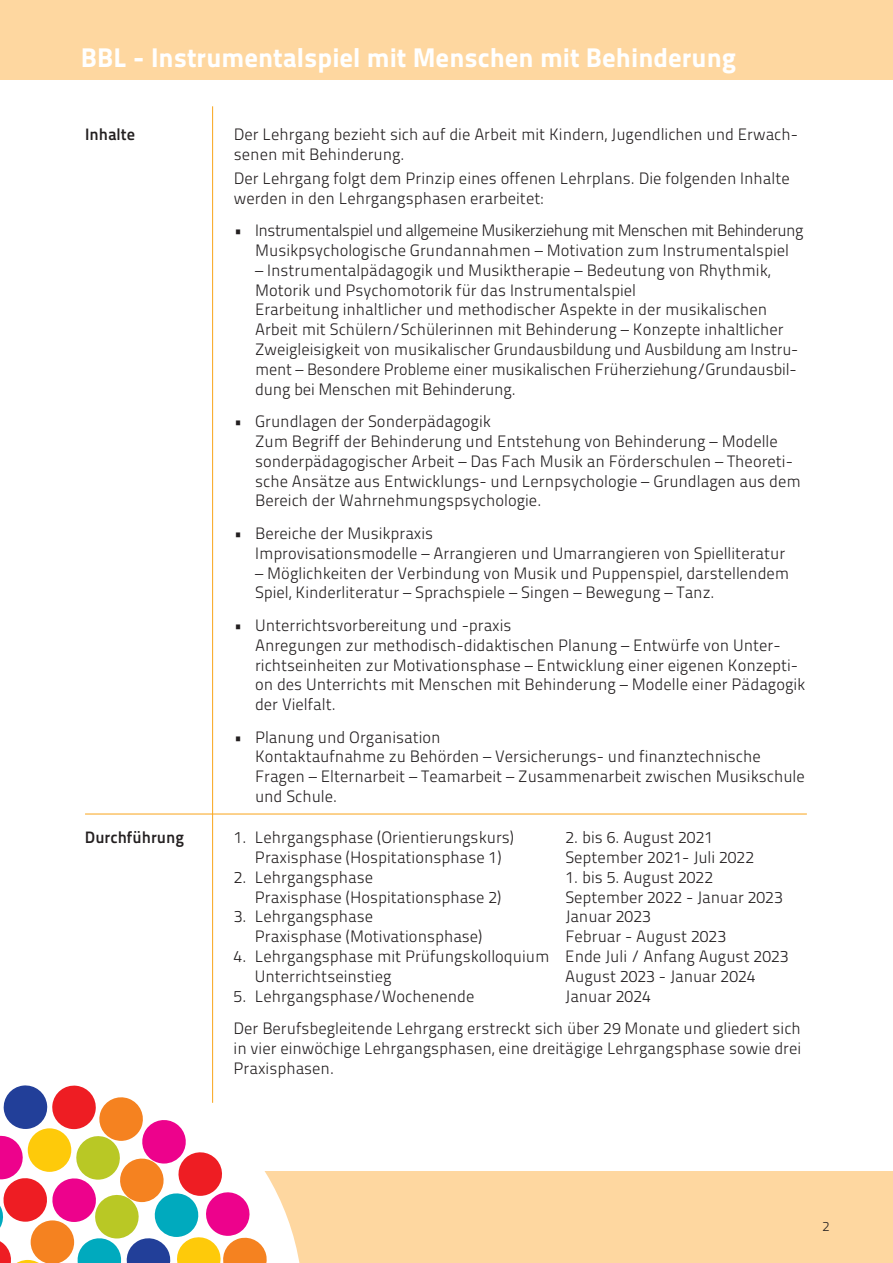
<style>
.page{position:relative;width:893px;height:1263px;background:#fff}
.page>*{position:absolute;margin:0;border:0;box-sizing:border-box;transform-origin:0 0}
.t1{font:27px "Titillium Maps 26 L 999 wt";color:#fff}
.t2{font:16.5px/19.8px "Titillium Maps 26 L 250 wt";color:#231f20}
.t3{font:16.5px/19.8px "Titillium Maps 26 L 250 wt";letter-spacing:-.03em;color:#231f20;text-align:center}
.t4{font:16.5px "Titillium Maps 26 L 750 wt";color:#231f20}
.t5{font:13.5px "Titillium Maps 26 L 250 wt";color:#231f20}
</style>
<div class="page">
<div style="left:45px;top:1172px;width:848px;height:91px;background:#fed7a0"></div>
<svg style="left:213px;top:1048px;width:90px;height:215px"></svg>
<svg style="left:0;top:1084px;width:269px;height:179px"></svg>
<div style="left:0;top:0;width:893px;height:79px;background:#fed7a0"></div>
<hr style="left:212px;top:106px;width:1px;height:997px;background:#f9a51b">
<hr style="left:85px;top:814px;width:722px;height:1px;background:#f9a51b">
<h1 class="t1" style="left:81px;top:36px;width:657px">BBL - Instrumentalspiel mit Menschen mit Behinderung</h1>
<p class="t4" style="left:85px;top:122px;width:52px">Inhalte</p>
<p class="t2" style="left:234px;top:123px;width:566px">Der Lehrgang bezieht sich auf die Arbeit mit Kindern, Jugendlichen und Erwach&shy;senen mit Behinderung.</p>
<p class="t2" style="left:234px;top:167px;width:557px">Der Lehrgang folgt dem Prinzip eines offenen Lehrplans. Die folgenden Inhalte werden in den Lehrgangsphasen erarbeitet:</p>
<p class="t3" style="left:234px;top:220px;width:571px">• Instrumentalspiel und allgemeine Musikerziehung mit Menschen mit Behinderung<br>Musikpsychologische Grundannahmen – Motivation zum Instrumentalspiel</p>
<p class="t2" style="left:255px;top:259px;width:545px">– Instrumentalpädagogik und Musiktherapie – Bedeutung von Rhythmik, Motorik und Psychomotorik für das Instrumentalspiel<br>Erarbeitung inhaltlicher und methodischer Aspekte in der musikalischen Arbeit mit Schülern/Schülerinnen mit Behinderung – Konzepte inhaltlicher Zweigleisigkeit von musikalischer Grundausbildung und Ausbildung am Instru&shy;ment – Besondere Probleme einer musikalischen Früherziehung/Grundausbil&shy;dung bei Menschen mit Behinderung.</p>
<p class="t2" style="left:255px;top:411px;width:547px;text-indent:-21px">• Grundlagen der Sonderpädagogik<br>Zum Begriff der Behinderung und Entstehung von Behinderung – Modelle sonderpädagogischer Arbeit – Das Fach Musik an Förderschulen – Theoreti&shy;sche Ansätze aus Entwicklungs- und Lernpsychologie – Grundlagen aus dem Bereich der Wahrnehmungspsychologie.</p>
<p class="t2" style="left:255px;top:522px;width:532px;text-indent:-21px">• Bereiche der Musikpraxis<br>Improvisationsmodelle – Arrangieren und Umarrangieren von Spielliteratur</p>
<p class="t2" style="left:255px;top:562px;width:536px">– Möglichkeiten der Verbindung von Musik und Puppenspiel, darstellendem<br>Spiel, Kinderliteratur – Sprachspiele – Singen – Bewegung – Tanz.</p>
<p class="t2" style="left:255px;top:614px;width:552px;text-indent:-21px">• Unterrichtsvorbereitung und -praxis<br>Anregungen zur methodisch-didaktischen Planung – Entwürfe von Unter&shy;richtseinheiten zur Motivationsphase – Entwicklung einer eigenen Konzepti&shy;on des Unterrichts mit Menschen mit Behinderung – Modelle einer Pädagogik der Vielfalt.</p>
<p class="t2" style="left:255px;top:726px;width:551px;text-indent:-21px">• Planung und Organisation<br>Kontaktaufnahme zu Behörden – Versicherungs- und finanztechnische Fragen – Elternarbeit – Teamarbeit – Zusammenarbeit zwischen Musikschule und Schule.</p>
<p class="t4" style="left:85px;top:825px;width:101px">Durchführung</p>
<p class="t2" style="left:234px;top:826px;width:282px">1. Lehrgangsphase (Orientierungskurs)</p>
<p class="t2" style="left:565px;top:826px;width:149px">2. bis 6. August 2021</p>
<p class="t2" style="left:255px;top:846px;width:248px">Praxisphase (Hospitationsphase 1)</p>
<p class="t2" style="left:565px;top:846px;width:190px">September 2021- Juli 2022</p>
<p class="t2" style="left:234px;top:866px;width:141px">2. Lehrgangsphase</p>
<p class="t2" style="left:565px;top:866px;width:149px">1. bis 5. August 2022</p>
<p class="t2" style="left:255px;top:886px;width:248px">Praxisphase (Hospitationsphase 2)</p>
<p class="t2" style="left:565px;top:886px;width:219px">September 2022 - Januar 2023</p>
<p class="t2" style="left:234px;top:906px;width:141px">3. Lehrgangsphase</p>
<p class="t2" style="left:565px;top:906px;width:87px">Januar 2023</p>
<p class="t2" style="left:255px;top:925px;width:229px">Praxisphase (Motivationsphase)</p>
<p class="t2" style="left:565px;top:925px;width:162px">Februar - August 2023</p>
<p class="t2" style="left:255px;top:945px;width:535px;text-indent:-21px">4. Lehrgangsphase mit Prüfungskolloquium Ende Juli / Anfang August 2023<br>Unterrichtseinstieg</p>
<p class="t2" style="left:565px;top:965px;width:192px">August 2023 - Januar 2024</p>
<p class="t2" style="left:234px;top:985px;width:242px">5. Lehrgangsphase/Wochenende</p>
<p class="t2" style="left:234px;top:978px;width:569px;line-height:32.5px;text-indent:332px">Januar 2024<br>Der Berufsbegleitende Lehrgang erstreckt sich über 29 Monate und gliedert sich</p>
<p class="t2" style="left:234px;top:1037px;width:569px">in vier einwöchige Lehrgangsphasen, eine dreitägige Lehrgangsphase sowie drei<br>Praxisphasen.</p>
<p class="t5" style="left:822px;top:1216px;width:9px">2</p>
</div>
